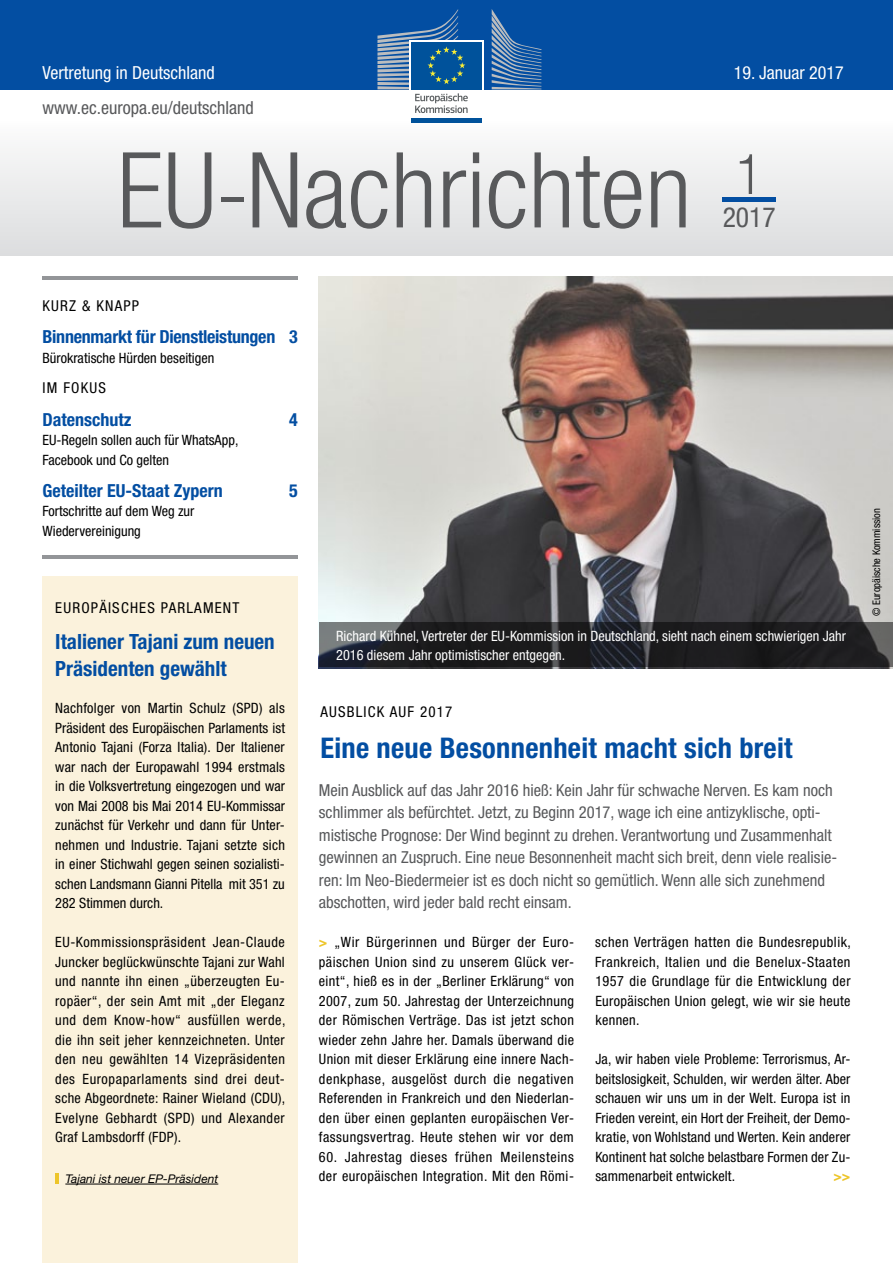
<style>
.page{position:relative;width:893px;height:1263px;background:#fff}
.page>*{position:absolute;margin:0;border:0;box-sizing:border-box;transform-origin:0 0}
.t1{font:300 condensed 105px "Helvetica Neue LT";color:#58595b}
.t2{font:300 condensed 56.1px "Helvetica Neue LT";color:#58595b}
.t3{font:700 condensed 28.5px "Helvetica Neue LT";letter-spacing:.01em;color:#034ea2}
.t4{font:condensed 27.75px "Helvetica Neue LT";color:#58595b}
.t5{font:700 condensed 21px/27px "Helvetica Neue LT";color:#034ea2}
.t6{font:700 condensed 18px "Helvetica Neue LT";color:#034ea2}
.t7{font:condensed 18px "Helvetica Neue LT";color:#fff}
.t8{font:condensed 18px "Helvetica Neue LT";color:#58595b}
.t9{font:condensed 16.5px/22.5px "Helvetica Neue LT";color:#58595b}
.t10{font:condensed 15px "Helvetica Neue LT";letter-spacing:.08em;color:#000}
.t11{font:condensed 14.25px/19.5px "Helvetica Neue LT";letter-spacing:.02em;color:#000;text-align:justify}
.t12{font:condensed 14.25px/19.5px "Helvetica Neue LT";color:#000}
.t13{font:condensed 14.25px/19.5px "Helvetica Neue LT";color:#fff}
.t14{font:condensed 14.25px/19.5px "Helvetica Neue LT";letter-spacing:.045em;color:#000}
.t15{font:700 condensed 14.25px "Helvetica Neue LT";color:#edc52a}
.t16{font:italic 12px "Helvetica Neue LT";color:#000}
.t17{font:condensed 10.5px "Helvetica Neue LT";color:#000}
.s1{font-weight:700;color:#edc52a}
</style>
<div class="page">
<div style="left:0;top:118px;width:893px;height:137px;background:linear-gradient(to bottom,#fcfcfd,#dcdddf)"></div>
<div style="left:0;top:0;width:893px;height:89px;background:#034ea2"></div>
<svg style="left:492px;top:9px;width:49px;height:80px"></svg>
<svg style="left:409px;top:40px;width:75px;height:51px"></svg>
<div style="left:411px;top:42px;width:71px;height:47px;background:#00529b"></div>
<hr style="left:411px;top:118px;width:71px;height:4px;background:#00529b">
<svg style="left:377px;top:9px;width:91px;height:104px"></svg>
<div style="left:723px;top:197px;width:53px;height:5px;background:#034ea2"></div>
<hr style="left:221px;top:198px;width:22px;height:4px;background:#58595b">
<img style="left:319px;top:276px;width:574px;height:393px">
<div style="left:43px;top:577px;width:255px;height:686px;background:#fbf2dc"></div>
<hr style="left:43px;top:276px;width:255px;height:4px;background:#939598">
<hr style="left:43px;top:555px;width:255px;height:3px;background:#939598">
<svg style="left:319px;top:622px;width:574px;height:45px;background:#252629"></svg>
<hr style="left:65px;top:1184px;width:153px;height:1px;background:#000">
<hr style="left:55px;top:1173px;width:4px;height:11px;background:#edc52a">
<p class="t7" style="left:43px;top:62px;width:174px">Vertretung in Deutschland</p>
<p class="t8" style="left:43px;top:97px;width:213px">www.ec.europa.eu/deutschland</p>
<h1 class="t1" style="left:117px;top:130px;width:576px">EU Nachrichten</h1>
<p class="t7" style="left:734px;top:62px;width:111px">19. Januar 2017</p>
<h2 class="t2" style="left:736px;top:142px;width:28px">1</h2>
<h3 class="t4" style="left:723px;top:202px;width:55px">2017</h3>
<p class="t10" style="left:43px;top:297px;width:64px">Kurz &amp; Knapp</p>
<p class="t6" style="left:43px;top:326px;width:257px">Binnenmarkt für Dienstleistungen 3</p>
<p class="t12" style="left:43px;top:348px;width:173px">Bürokratische Hürden beseitigen</p>
<p class="t10" style="left:43px;top:379px;width:65px">Im Fokus</p>
<p class="t6" style="left:43px;top:408px;width:90px">Datenschutz</p>
<p class="t6" style="left:289px;top:408px;width:10px">4</p>
<p class="t12" style="left:43px;top:430px;width:198px">EU-Regeln sollen auch für WhatsApp,<br>Facebook und Co gelten</p>
<p class="t6" style="left:43px;top:479px;width:182px">Geteilter EU-Staat Zypern</p>
<p class="t6" style="left:289px;top:479px;width:10px">5</p>
<p class="t12" style="left:43px;top:501px;width:153px">Fortschritte auf dem Weg zur<br>Wiedervereinigung</p>
<p class="t10" style="left:55px;top:599px;width:150px">Europäisches Parlament</p>
<h3 class="t5" style="left:55px;top:628px;width:221px">Italiener Tajani zum neuen<br>Präsidenten gewählt</h3>
<p class="t11" style="left:55px;top:698px;width:231px">Nachfolger von Martin Schulz (SPD) als Präsident des Europäischen Parlaments ist Antonio Tajani (Forza Italia). Der Italiener war nach der Europawahl 1994 erstmals in die Volksvertretung eingezogen und war von Mai 2008 bis Mai 2014 EU-Kommissar zunächst für Verkehr und dann für Unter&shy;nehmen und Industrie. Tajani setzte sich in einer Stichwahl gegen seinen sozialisti&shy;schen Landsmann Gianni Pitella mit 351 zu 282 Stimmen durch.</p>
<p class="t11" style="left:55px;top:932px;width:232px">EU-Kommissionspräsident Jean-Claude Juncker beglückwünschte Tajani zur Wahl und nannte ihn einen „überzeugten Eu&shy;ropäer“, der sein Amt mit „der Eleganz und dem Know-how“ ausfüllen werde, die ihn seit jeher kennzeichneten. Unter den neu gewählten 14 Vizepräsidenten des Europaparlaments sind drei deut&shy;sche Abgeordnete: Rainer Wieland (CDU), Evelyne Gebhardt (SPD) und Alexander Graf Lambsdorff (FDP).</p>
<p class="t16" style="left:65px;top:1171px;width:154px">Tajani ist neuer EP-Präsident</p>
<p class="t13" style="left:336px;top:626px;width:511px">Richard Kühnel, Vertreter der EU-Kommission in Deutschland, sieht nach einem schwierigen Jahr<br>2016 diesem Jahr optimistischer entgegen.</p>
<p class="t10" style="left:320px;top:703px;width:134px">Ausblick auf 2017</p>
<h3 class="t3" style="left:320px;top:730px;width:474px">Eine neue Besonnenheit macht sich breit</h3>
<p class="t9" style="left:319px;top:778px;width:520px">Mein Ausblick auf das Jahr 2016 hieß: Kein Jahr für schwache Nerven. Es kam noch schlimmer als befürchtet. Jetzt, zu Beginn 2017, wage ich eine antizyklische, opti&shy;mistische Prognose: Der Wind beginnt zu drehen. Verantwortung und Zusammenhalt gewinnen an Zuspruch. Eine neue Besonnenheit macht sich breit, denn viele realisie&shy;ren: Im Neo-Biedermeier ist es doch nicht so gemütlich. Wenn alle sich zunehmend abschotten, wird jeder bald recht einsam.</p>
<p class="t11" style="left:319px;top:932px;width:257px"><span class="s1">&gt;</span> „Wir Bürgerinnen und Bürger der Euro&shy;päischen Union sind zu unserem Glück ver&shy;eint“, hieß es in der „Berliner Erklärung“ von 2007, zum 50. Jahrestag der Unterzeichnung der Römischen Verträge. Das ist jetzt schon wieder zehn Jahre her. Damals überwand die Union mit dieser Erklärung eine innere Nach&shy;denkphase, ausgelöst durch die negativen Referenden in Frankreich und den Niederlan&shy;den über einen geplanten europäischen Ver&shy;fassungsvertrag. Heute stehen wir vor dem</p>
<p class="t14" style="left:319px;top:1147px;width:257px">60. Jahrestag dieses frühen Meilensteins der europäischen Integration. Mit den Römi-</p>
<p class="t11" style="left:595px;top:932px;width:257px">schen Verträgen hatten die Bundesrepublik, Frankreich, Italien und die Benelux-Staaten 1957 die Grundlage für die Entwicklung der Europäischen Union gelegt, wie wir sie heute kennen.</p>
<p class="t11" style="left:595px;top:1049px;width:257px">Ja, wir haben viele Probleme: Terrorismus, Ar&shy;beitslosigkeit, Schulden, wir werden älter. Aber schauen wir uns um in der Welt. Europa ist in Frieden vereint, ein Hort der Freiheit, der Demo&shy;kratie, von Wohlstand und Werten. Kein anderer Kontinent hat solche belastbare Formen der Zu&shy;sammenarbeit entwickelt.</p>
<p class="t15" style="left:833px;top:1167px;width:19px">&gt;&gt;</p>
<p class="t17" style="left:870px;top:616px;width:110px;rotate:-90deg">© Europäische Kommission</p>
</div>
